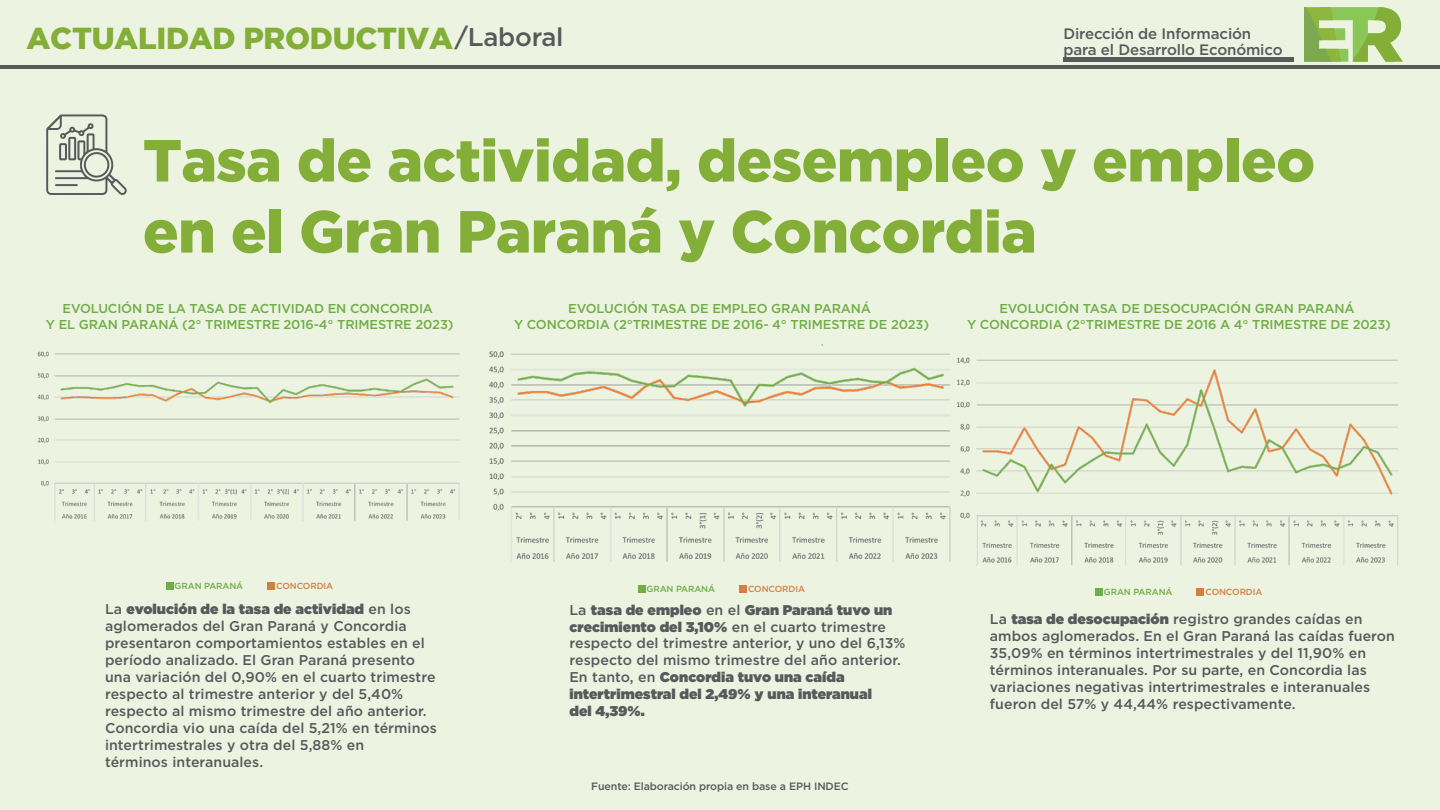
<style>
.page{position:relative;width:1440px;height:810px;background:#ecf3e1}
.page>*{position:absolute;margin:0;border:0;box-sizing:border-box;transform-origin:0 0}
.t1{font:900 59.25px/71.1px "Gotham";letter-spacing:-.01em;color:#83ae38}
.t2{font:900 30.22px "Gotham";letter-spacing:-.01em;color:#83ae38}
.t3{font:500 25.58px "Gotham";letter-spacing:-.01em;color:#58595b}
.t4{font:500 15.08px "Gotham";letter-spacing:-.01em;color:#58595b}
.t5{font:500 14.1px/17px "Gotham";letter-spacing:.005em;color:#58595b}
.t6{font:500 12.9px/15.5px "Gotham";letter-spacing:-.01em;color:#70ad47;text-align:center}
.t7{font:500 10.65px "Gotham";letter-spacing:-.01em;color:#58595b}
.t8{font:500 8.85px "Gotham";letter-spacing:-.01em;color:#70ad47}
.t9{font:500 8.85px "Gotham";letter-spacing:-.01em;color:#d47f42}
.s1{font-weight:900}
</style>
<div class="page">
<hr style="left:0;top:65px;width:1440px;height:4px;background:#58595b">
<svg style="left:1304px;top:7px;width:99px;height:55px"></svg>
<hr style="left:1063px;top:58px;width:231px;height:4px;background:#58595b">
<svg style="left:46px;top:114px;width:81px;height:81px"></svg>
<div style="left:1095px;top:588px;width:8px;height:7px;background:#70ad47"></div>
<div style="left:1196px;top:589px;width:8px;height:7px;background:#d47f42"></div>
<img style="left:960px;top:357px;width:439px;height:209px">
<div style="left:638px;top:585px;width:7px;height:7px;background:#70ad47"></div>
<div style="left:739px;top:586px;width:7px;height:7px;background:#d47f42"></div>
<img style="left:489px;top:344px;width:471px;height:218px">
<div style="left:166px;top:582px;width:7px;height:7px;background:#70ad47"></div>
<div style="left:267px;top:583px;width:7px;height:7px;background:#d47f42"></div>
<img style="left:37px;top:351px;width:423px;height:170px">
<h3 class="t3" style="left:455px;top:20px;width:110px">/Laboral</h3>
<p class="t4" style="left:1063px;top:24px;width:189px">Dirección de Información</p>
<h2 class="t2" style="left:26px;top:20px;width:428px">ACTUALIDAD PRODUCTIVA</h2>
<p class="t4" style="left:1063px;top:40px;width:221px">para el Desarrollo Económico</p>
<h1 class="t1" style="left:143px;top:124px;width:1174px">Tasa de actividad, desempleo y empleo en el Gran Paraná y Concordia</h1>
<p class="t6" style="left:46px;top:301px;width:409px">EVOLUCIÓN DE LA TASA DE ACTIVIDAD EN CONCORDIA<br>Y EL GRAN PARANÁ (2° TRIMESTRE 2016-4° TRIMESTRE 2023)</p>
<p class="t6" style="left:514px;top:301px;width:417px">EVOLUCIÓN TASA DE EMPLEO GRAN PARANÁ<br>Y CONCORDIA (2°TRIMESTRE DE 2016- 4° TRIMESTRE DE 2023)</p>
<p class="t6" style="left:967px;top:301px;width:425px">EVOLUCIÓN TASA DE DESOCUPACIÓN GRAN PARANÁ<br>Y CONCORDIA (2°TRIMESTRE DE 2016 A 4° TRIMESTRE DE 2023)</p>
<p class="t8" style="left:175px;top:580px;width:70px">GRAN PARANÁ</p>
<p class="t9" style="left:276px;top:580px;width:59px">CONCORDIA</p>
<p class="t5" style="left:105px;top:601px;width:333px">La <span class="s1">evolución de la tasa de actividad</span> en los aglomerados del Gran Paraná y Concordia presentaron comportamientos estables en el período analizado. El Gran Paraná presento una variación del 0,90% en el cuarto trimestre respecto al trimestre anterior y del 5,40% respecto al mismo trimestre del año anterior.<br>Concordia vio una caída del 5,21% en términos intertrimestrales y otra del 5,88% en<br>términos interanuales.</p>
<p class="t8" style="left:647px;top:583px;width:70px">GRAN PARANÁ</p>
<p class="t9" style="left:748px;top:583px;width:59px">CONCORDIA</p>
<p class="t8" style="left:1104px;top:586px;width:70px">GRAN PARANÁ</p>
<p class="t9" style="left:1205px;top:586px;width:59px">CONCORDIA</p>
<p class="t5" style="left:569px;top:601px;width:338px">La <span class="s1">tasa de empleo</span> en el <span class="s1">Gran Paraná tuvo un crecimiento del 3,10%</span> en el cuarto trimestre respecto del trimestre anterior, y uno del 6,13% respecto del mismo trimestre del año anterior.<br>En tanto, en <span class="s1">Concordia tuvo una caída intertrimestral del 2,49% y una interanual<br>del 4,39%.</span></p>
<p class="t5" style="left:990px;top:610px;width:407px">La <span class="s1">tasa de desocupación</span> registro grandes caídas en ambos aglomerados. En el Gran Paraná las caídas fueron 35,09% en términos intertrimestrales y del 11,90% en términos interanuales. Por su parte, en Concordia las variaciones negativas intertrimestrales e interanuales fueron del 57% y 44,44% respectivamente.</p>
<p class="t7" style="left:591px;top:780px;width:259px">Fuente: Elaboración propia en base a EPH INDEC</p>
</div>
